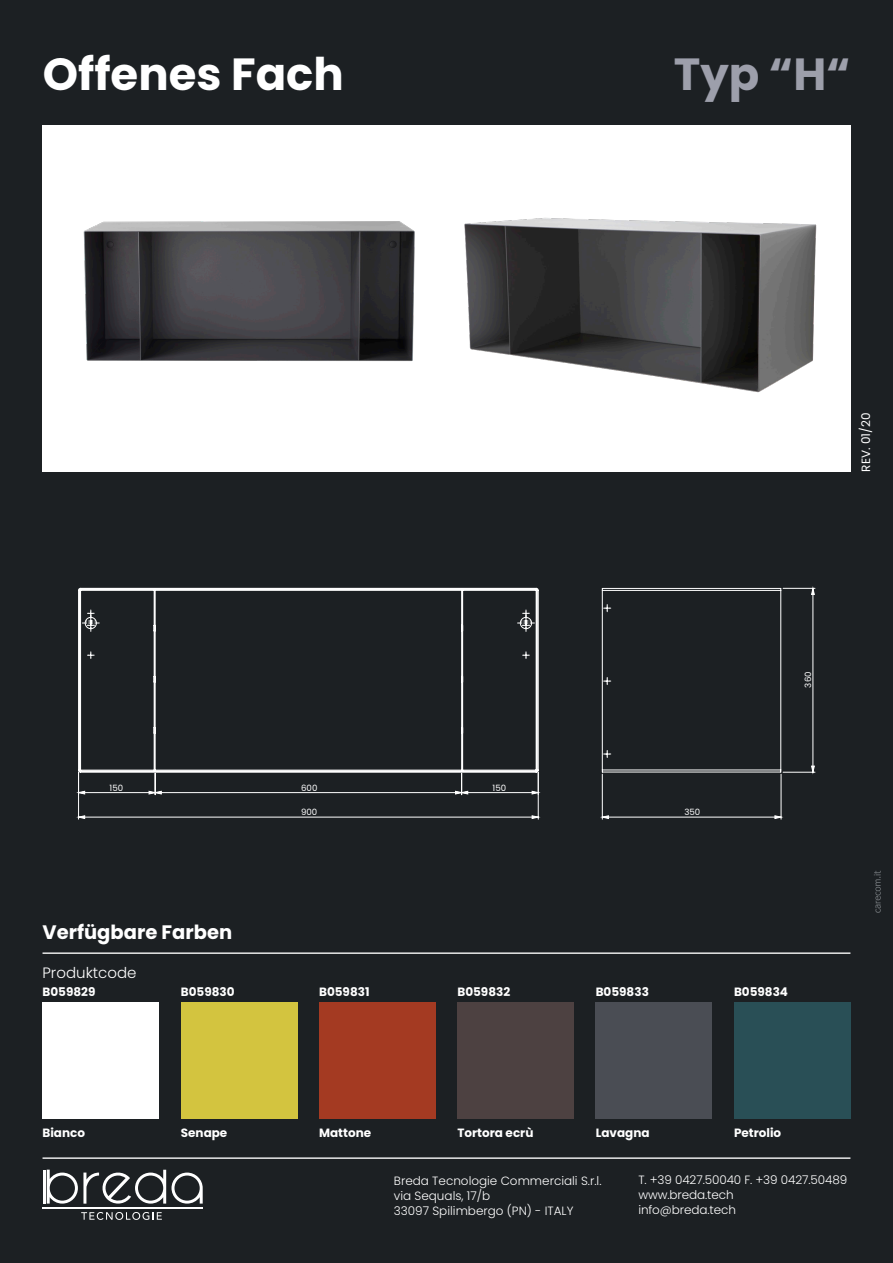
<style>
.page{position:relative;width:893px;height:1263px;background:#1c2023}
.page>*{position:absolute;margin:0;border:0;box-sizing:border-box;transform-origin:0 0}
.t1{font:700 45px "Poppins";color:#fff}
.t2{font:700 45px "Poppins";color:#9d9fab}
.t3{font:700 19.5px "Poppins";color:#fff}
.t4{font:300 15px "Poppins";color:#fff}
.t5{font:300 12px/15px "Poppins";color:#fff}
.t6{font:700 12px "Poppins";color:#fff}
.t7{font:12px "Poppins";color:#fff}
.t8{font:8.7px "Poppins";color:#fff}
</style>
<div class="page">
<hr style="left:781px;top:774px;width:1px;height:45px;background:#fff">
<hr style="left:783px;top:772px;width:32px;height:1px;background:#fff">
<hr style="left:783px;top:588px;width:32px;height:1px;background:#fff">
<svg style="left:811px;top:588px;width:3px;height:184px"></svg>
<svg style="left:78px;top:587px;width:461px;height:183px;background:#d0d1d2"></svg>
<svg style="left:81px;top:590px;width:456px;height:180px"></svg>
<svg style="left:604px;top:677px;width:7px;height:8px"></svg>
<svg style="left:604px;top:750px;width:7px;height:7px"></svg>
<svg style="left:604px;top:604px;width:7px;height:8px"></svg>
<hr style="left:602px;top:590px;width:1px;height:180px;background:#fff">
<hr style="left:780px;top:590px;width:1px;height:180px;background:#fff">
<hr style="left:602px;top:590px;width:179px;height:1px;background:#fff">
<hr style="left:602px;top:588px;width:179px;height:1px;background:#fff">
<svg style="left:78px;top:770px;width:703px;height:49px"></svg>
<hr style="left:602px;top:772px;width:179px;height:1px;background:#fff">
<hr style="left:43px;top:1169px;width:3px;height:34px;background:#fff">
<svg style="left:47px;top:1169px;width:156px;height:34px"></svg>
<hr style="left:43px;top:1207px;width:160px;height:1px;background:#fff">
<svg style="left:81px;top:1212px;width:81px;height:8px"></svg>
<div style="left:43px;top:125px;width:808px;height:347px;background:#fff"></div>
<img style="left:83px;top:221px;width:332px;height:140px">
<img style="left:464px;top:218px;width:353px;height:175px">
<hr style="left:43px;top:1157px;width:807px;height:2px;background:#fff">
<div style="left:43px;top:1002px;width:116px;height:116px;background:#fff"></div>
<div style="left:181px;top:1002px;width:116px;height:116px;background:#d3c43f"></div>
<div style="left:319px;top:1002px;width:117px;height:116px;background:#a43a22"></div>
<div style="left:457px;top:1002px;width:117px;height:116px;background:#4d4141"></div>
<div style="left:596px;top:1002px;width:116px;height:116px;background:#4a4d54"></div>
<div style="left:734px;top:1002px;width:116px;height:116px;background:#294f56"></div>
<hr style="left:43px;top:952px;width:807px;height:2px;background:#fff">
<svg style="left:874px;top:871px;width:7px;height:42px"></svg>
<h1 class="t1" style="left:43px;top:48px;width:302px">Offenes Fach</h1>
<h1 class="t2" style="left:674px;top:48px;width:178px">Typ “H“</h1>
<p class="t7" style="left:859px;top:472px;width:60px;rotate:-90deg">REV. 01/20</p>
<p class="t8" style="left:110px;top:782px;width:15px">150</p>
<p class="t8" style="left:301px;top:782px;width:18px">600</p>
<p class="t8" style="left:493px;top:782px;width:15px">150</p>
<p class="t8" style="left:301px;top:807px;width:18px">900</p>
<p class="t8" style="left:684px;top:807px;width:17px">350</p>
<p class="t8" style="left:803px;top:687px;width:18px;rotate:-90deg">360</p>
<h2 class="t3" style="left:43px;top:921px;width:191px">Verfügbare Farben</h2>
<p class="t4" style="left:43px;top:963px;width:95px">Produktcode</p>
<p class="t6" style="left:43px;top:985px;width:54px">B059829</p>
<p class="t6" style="left:181px;top:985px;width:55px">B059830</p>
<p class="t6" style="left:319px;top:985px;width:52px">B059831</p>
<p class="t6" style="left:457px;top:985px;width:54px">B059832</p>
<p class="t6" style="left:596px;top:985px;width:55px">B059833</p>
<p class="t6" style="left:734px;top:985px;width:56px">B059834</p>
<p class="t6" style="left:43px;top:1126px;width:44px">Bianco</p>
<p class="t6" style="left:181px;top:1126px;width:48px">Senape</p>
<p class="t6" style="left:319px;top:1126px;width:54px">Mattone</p>
<p class="t6" style="left:457px;top:1126px;width:78px">Tortora ecrù</p>
<p class="t6" style="left:596px;top:1126px;width:55px">Lavagna</p>
<p class="t6" style="left:734px;top:1126px;width:49px">Petrolio</p>
<p class="t5" style="left:394px;top:1173px;width:209px">Breda Tecnologie Commerciali S.r.l. via Sequals, 17/b<br>33097 Spilimbergo (PN) - ITALY</p>
<p class="t5" style="left:638px;top:1173px;width:210px">T. +39 0427.50040 F. +39 0427.50489 www.breda.tech<br>info@breda.tech</p>
</div>
